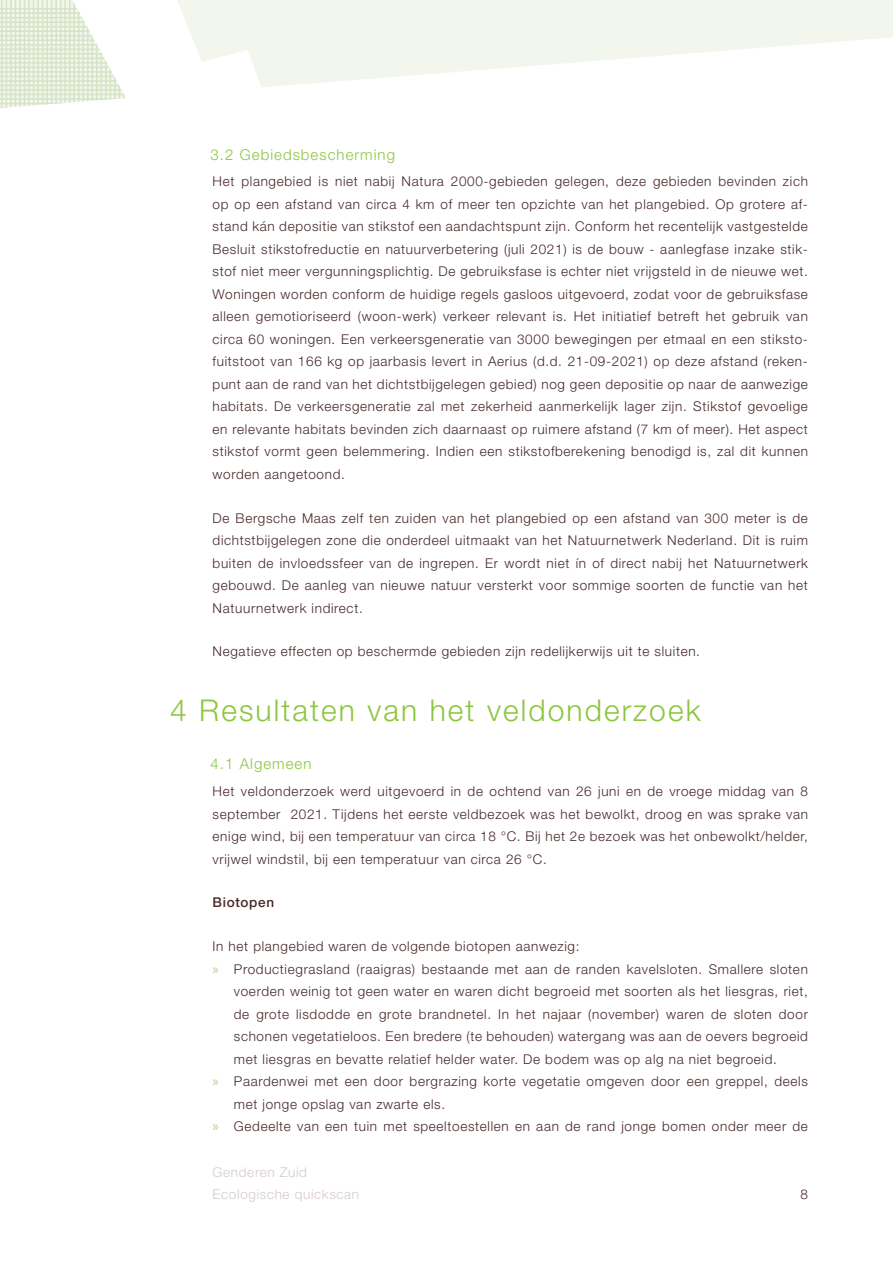
<style>
.page{position:relative;width:893px;height:1263px;background:#fff}
.page>*{position:absolute;margin:0;border:0;box-sizing:border-box;transform-origin:0 0}
.t1{font:300 30px "Helvetica Neue LT Pro";letter-spacing:.07em;color:#8bc63e}
.t2{font:300 15px "Helvetica Neue LT Pro";letter-spacing:.07em;color:#8bc63e}
.t3{font:300 13.5px/22.5px "Helvetica Neue LT Pro";letter-spacing:.05em;color:#472829;text-align:justify}
.t4{font:300 13.5px/22.5px "Helvetica Neue LT Pro";letter-spacing:.05em;color:#d6caca}
.t5{font:500 13.5px "Helvetica Neue LT Pro";letter-spacing:.05em;color:#472829}
.s1{font-family:"Myriad Pro";font-weight:400;font-size:15px;color:#b4cc95}
</style>
<div class="page">
<svg style="left:125px;top:0;width:768px;height:98px;fill:#f2f6ec"></svg>
<svg style="left:0;top:0;width:125px;height:108px"></svg>
<p class="t2" style="left:210px;top:145px;width:186px">3.2 Gebiedsbescherming</p>
<p class="t3" style="left:213px;top:170px;width:597px">Het plangebied is niet nabij Natura 2000-gebieden gelegen, deze gebieden bevinden zich op op een afstand van circa 4 km of meer ten opzichte van het plangebied. Op grotere af&shy;stand kán depositie van stikstof een aandachtspunt zijn. Conform het recentelijk vastgestelde Besluit stikstofreductie en natuurverbetering (juli 2021) is de bouw - aanlegfase inzake stik&shy;stof niet meer vergunningsplichtig. De gebruiksfase is echter niet vrijgsteld in de nieuwe wet.<br>Woningen worden conform de huidige regels gasloos uitgevoerd, zodat voor de gebruiksfase alleen gemotioriseerd (woon-werk) verkeer relevant is. Het initiatief betreft het gebruik van circa 60 woningen. Een verkeersgeneratie van 3000 bewegingen per etmaal en een stiksto&shy;fuitstoot van 166 kg op jaarbasis levert in Aerius (d.d. 21-09-2021) op deze afstand (reken&shy;punt aan de rand van het dichtstbijgelegen gebied) nog geen depositie op naar de aanwezige habitats. De verkeersgeneratie zal met zekerheid aanmerkelijk lager zijn. Stikstof gevoelige en relevante habitats bevinden zich daarnaast op ruimere afstand (7 km of meer). Het aspect stikstof vormt geen belemmering. Indien een stikstofberekening benodigd is, zal dit kunnen worden aangetoond.</p>
<p class="t3" style="left:213px;top:506px;width:597px">De Bergsche Maas zelf ten zuiden van het plangebied op een afstand van 300 meter is de dichtstbijgelegen zone die onderdeel uitmaakt van het Natuurnetwerk Nederland. Dit is ruim buiten de invloedssfeer van de ingrepen. Er wordt niet ín of direct nabij het Natuurnetwerk gebouwd. De aanleg van nieuwe natuur versterkt voor sommige soorten de functie van het Natuurnetwerk indirect.</p>
<p class="t3" style="left:213px;top:640px;width:489px">Negatieve effecten op beschermde gebieden zijn redelijkerwijs uit te sluiten.</p>
<p class="t1" style="left:170px;top:692px;width:532px">4 Resultaten van het veldonderzoek</p>
<p class="t2" style="left:210px;top:755px;width:103px">4.1 Algemeen</p>
<p class="t3" style="left:213px;top:780px;width:597px">Het veldonderzoek werd uitgevoerd in de ochtend van 26 juni en de vroege middag van 8 september 2021. Tijdens het eerste veldbezoek was het bewolkt, droog en was sprake van enige wind, bij een temperatuur van circa 18 °C. Bij het 2e bezoek was het onbewolkt/helder, vrijwel windstil, bij een temperatuur van circa 26 °C.</p>
<p class="t5" style="left:213px;top:894px;width:63px">Biotopen</p>
<p class="t3" style="left:213px;top:935px;width:368px">In het plangebied waren de volgende biotopen aanwezig:</p>
<p class="t3" style="left:234px;top:957px;width:576px;text-indent:-21px"><span class="s1">»</span> Productiegrasland (raaigras) bestaande met aan de randen kavelsloten. Smallere sloten voerden weinig tot geen water en waren dicht begroeid met soorten als het liesgras, riet, de grote lisdodde en grote brandnetel. In het najaar (november) waren de sloten door schonen vegetatieloos. Een bredere (te behouden) watergang was aan de oevers begroeid met liesgras en bevatte relatief helder water. De bodem was op alg na niet begroeid.</p>
<p class="t3" style="left:234px;top:1070px;width:575px;text-indent:-21px"><span class="s1">»</span> Paardenwei met een door bergrazing korte vegetatie omgeven door een greppel, deels met jonge opslag van zwarte els.</p>
<p class="t3" style="left:213px;top:1115px;width:597px"><span class="s1">»</span> Gedeelte van een tuin met speeltoestellen en aan de rand jonge bomen onder meer de</p>
<p class="t4" style="left:213px;top:1160px;width:148px">Genderen Zuid<br>Ecologische quickscan</p>
<p class="t3" style="left:800px;top:1183px;width:9px">8</p>
</div>
